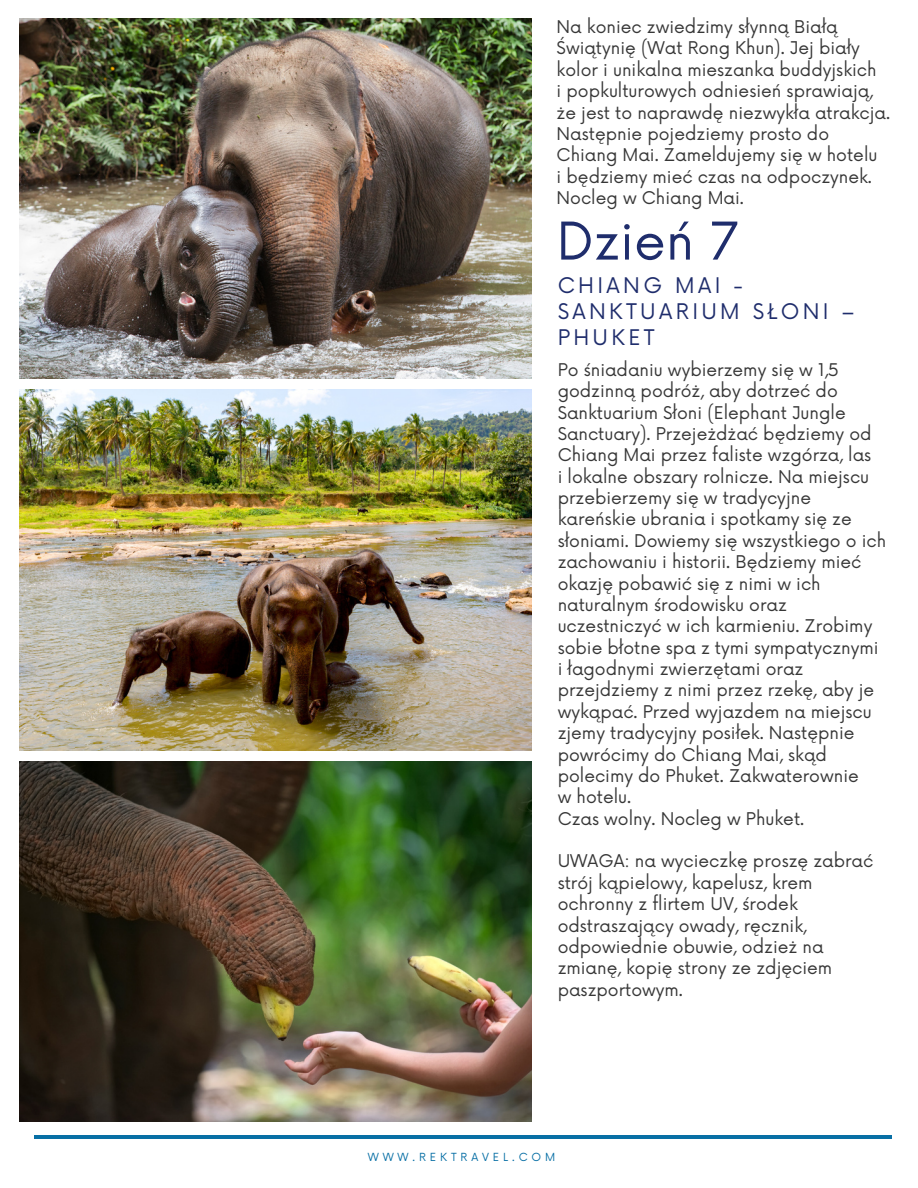
<style>
.page{position:relative;width:918px;height:1188px;background:#fff}
.page>*{position:absolute;margin:0;border:0;box-sizing:border-box;transform-origin:0 0}
.t1{font:50.7px "Now";color:#1f2d6c}
.t2{font:21px/25.8px "Now";letter-spacing:.16em;color:#1f2d6c}
.t3{font:17.1px/21.3px "Now";color:#373737}
.t4{font:10.95px "Now";letter-spacing:.36em;color:#086fa5}
</style>
<div class="page">
<img style="left:20px;top:18px;width:512px;height:360px">
<img style="left:20px;top:389px;width:512px;height:362px">
<img style="left:20px;top:762px;width:512px;height:360px">
<hr style="left:35px;top:1136px;width:857px;height:3px;background:#086fa5">
<p class="t3" style="left:557px;top:15px;width:335px">Na koniec zwiedzimy słynną Białą Świątynię (Wat Rong Khun). Jej biały kolor i unikalna mieszanka buddyjskich<br>i popkulturowych odniesień sprawiają, że jest to naprawdę niezwykła atrakcja.<br>Następnie pojedziemy prosto do Chiang Mai. Zameldujemy się w hotelu<br>i będziemy mieć czas na odpoczynek.<br>Nocleg w Chiang Mai.</p>
<h1 class="t1" style="left:557px;top:200px;width:184px">Dzień 7</h1>
<p class="t2" style="left:558px;top:271px;width:298px">CHIANG MAI -<br>SANKTUARIUM SŁONI –<br>PHUKET</p>
<p class="t3" style="left:558px;top:358px;width:330px">Po śniadaniu wybierzemy się w 1,5 godzinną podróż, aby dotrzeć do Sanktuarium Słoni (Elephant Jungle Sanctuary). Przejeżdżać będziemy od Chiang Mai przez faliste wzgórza, las<br>i lokalne obszary rolnicze. Na miejscu przebierzemy się w tradycyjne kareńskie ubrania i spotkamy się ze słoniami. Dowiemy się wszystkiego o ich zachowaniu i historii. Będziemy mieć okazję pobawić się z nimi w ich naturalnym środowisku oraz uczestniczyć w ich karmieniu. Zrobimy sobie błotne spa z tymi sympatycznymi i łagodnymi zwierzętami oraz przejdziemy z nimi przez rzekę, aby je wykąpać. Przed wyjazdem na miejscu zjemy tradycyjny posiłek. Następnie powrócimy do Chiang Mai, skąd polecimy do Phuket. Zakwaterownie<br>w hotelu.<br>Czas wolny. Nocleg w Phuket.</p>
<p class="t3" style="left:558px;top:849px;width:317px">UWAGA: na wycieczkę proszę zabrać strój kąpielowy, kapelusz, krem ochronny z flirtem UV, środek odstraszający owady, ręcznik, odpowiednie obuwie, odzież na zmianę, kopię strony ze zdjęciem paszportowym.</p>
<p class="t4" style="left:368px;top:1149px;width:189px">WWW.REKTRAVEL.COM</p>
</div>
